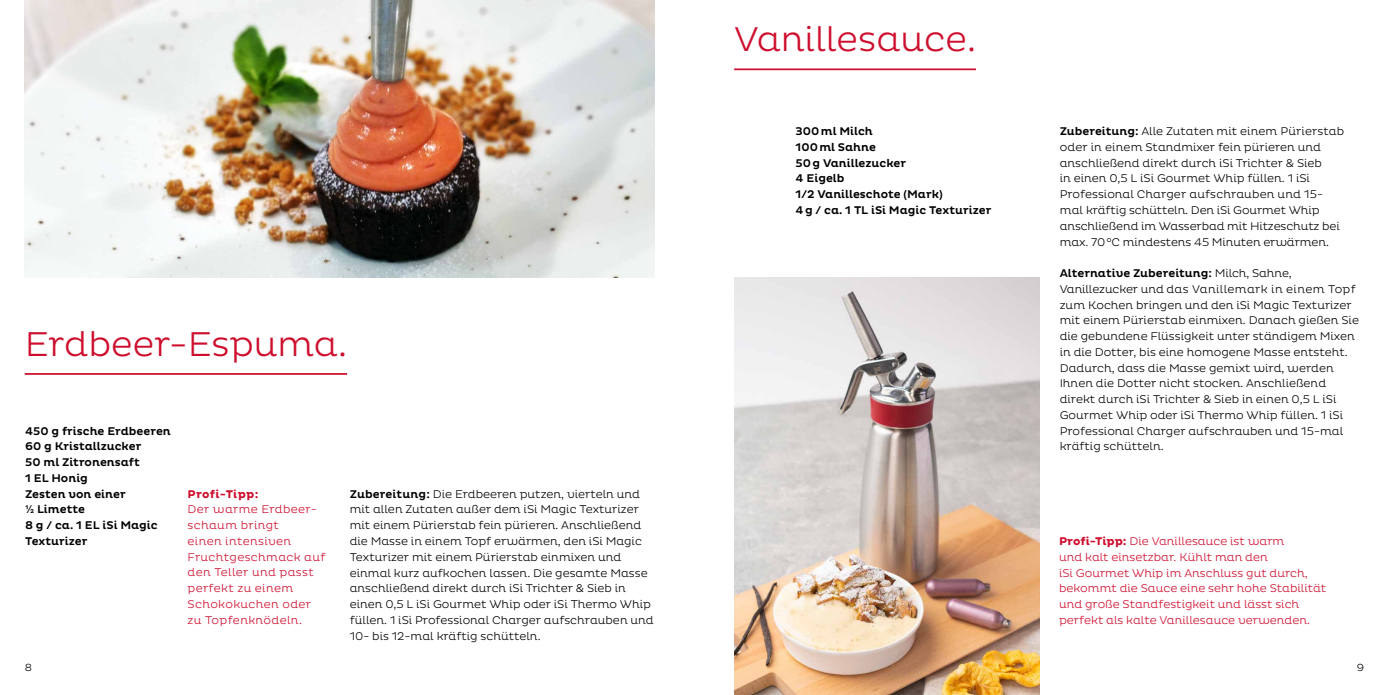
<style>
.page{position:relative;width:1389px;height:695px;background:#fff}
.page>*{position:absolute;margin:0;border:0;box-sizing:border-box;transform-origin:0 0}
.t1{font:300 35px "Pluto";color:#ce0e2d}
.t2{font:300 11.38px/15.8px "Pluto";color:#000}
.t3{font:300 11.38px/15.8px "Pluto";color:#ce0e2d}
.t4{font:500 11.38px/15.8px "Pluto";color:#000}
.t5{font:300 11.38px/15.8px "Pluto";letter-spacing:.03em;color:#ce0e2d}
.t6{font:700 11.38px "Pluto";letter-spacing:.03em;color:#ce0e2d}
.t7{font:300 10.5px "Pluto";color:#000}
.s1{font-weight:500}
.s2{font-weight:700}
</style>
<div class="page">
<hr style="left:25px;top:373px;width:322px;height:2px;background:#ce0e2d">
<img style="left:25px;top:0;width:630px;height:277px">
<hr style="left:734px;top:68px;width:242px;height:2px;background:#ce0e2d">
<img style="left:734px;top:277px;width:305px;height:417px">
<h1 class="t1" style="left:25px;top:324px;width:324px">Erdbeer-Espuma.</h1>
<p class="t4" style="left:25px;top:423px;width:147px">450 g frische Erdbeeren<br>60 g Kristallzucker<br>50 ml Zitronensaft<br>1 EL Honig<br>Zesten von einer<br>½ Limette<br>8 g / ca. 1 EL iSi Magic<br>Texturizer</p>
<p class="t6" style="left:188px;top:487px;width:73px">Profi-Tipp:</p>
<p class="t5" style="left:188px;top:501px;width:139px">Der warme Erdbeer&shy;schaum bringt<br>einen intensiven<br>Fruchtgeschmack auf den Teller und passt perfekt zu einem<br>Schokokuchen oder zu Topfenknödeln.</p>
<p class="t2" style="left:350px;top:486px;width:306px"><span class="s1">Zubereitung:</span> Die Erdbeeren putzen, vierteln und mit allen Zutaten außer dem iSi Magic Texturizer mit einem Pürierstab fein pürieren. Anschließend die Masse in einem Topf erwärmen, den iSi Magic Texturizer mit einem Pürierstab einmixen und einmal kurz aufkochen lassen. Die gesamte Masse anschließend direkt durch iSi Trichter &amp; Sieb in einen 0,5 L iSi Gourmet Whip oder iSi Thermo Whip füllen. 1 iSi Professional Charger aufschrauben und 10- bis 12-mal kräftig schütteln.</p>
<h1 class="t1" style="left:734px;top:19px;width:243px">Vanillesauce.</h1>
<p class="t4" style="left:796px;top:124px;width:197px">300ml Milch<br>100ml Sahne<br>50g Vanillezucker<br>4 Eigelb<br>1/2 Vanilleschote (Mark)<br>4g / ca. 1 TL iSi Magic Texturizer</p>
<p class="t2" style="left:1060px;top:123px;width:286px"><span class="s1">Zubereitung:</span> Alle Zutaten mit einem Pürierstab oder in einem Standmixer fein pürieren und anschließend direkt durch iSi Trichter &amp; Sieb<br>in einen 0,5 L iSi Gourmet Whip füllen. 1 iSi Professional Charger aufschrauben und 15- mal kräftig schütteln. Den iSi Gourmet Whip anschließend im Wasserbad mit Hitzeschutz bei max. 70°C mindestens 45 Minuten erwärmen.</p>
<p class="t2" style="left:1060px;top:265px;width:301px"><span class="s1">Alternative Zubereitung:</span> Milch, Sahne, Vanillezucker und das Vanillemark in einem Topf zum Kochen bringen und den iSi Magic Texturizer mit einem Pürierstab einmixen. Danach gießen Sie die gebundene Flüssigkeit unter ständigem Mixen in die Dotter, bis eine homogene Masse entsteht.<br>Dadurch, dass die Masse gemixt wird, werden Ihnen die Dotter nicht stocken. Anschließend direkt durch iSi Trichter &amp; Sieb in einen 0,5 L iSi Gourmet Whip oder iSi Thermo Whip füllen. 1 iSi Professional Charger aufschrauben und 15-mal kräftig schütteln.</p>
<p class="t3" style="left:1059px;top:533px;width:269px"><span class="s2">Profi-Tipp:</span> Die Vanillesauce ist warm<br>und kalt einsetzbar. Kühlt man den<br>iSi Gourmet Whip im Anschluss gut durch, bekommt die Sauce eine sehr hohe Stabilität und große Standfestigkeit und lässt sich perfekt als kalte Vanillesauce verwenden.</p>
<p class="t7" style="left:25px;top:661px;width:9px">8</p>
<p class="t7" style="left:1357px;top:661px;width:9px">9</p>
</div>
